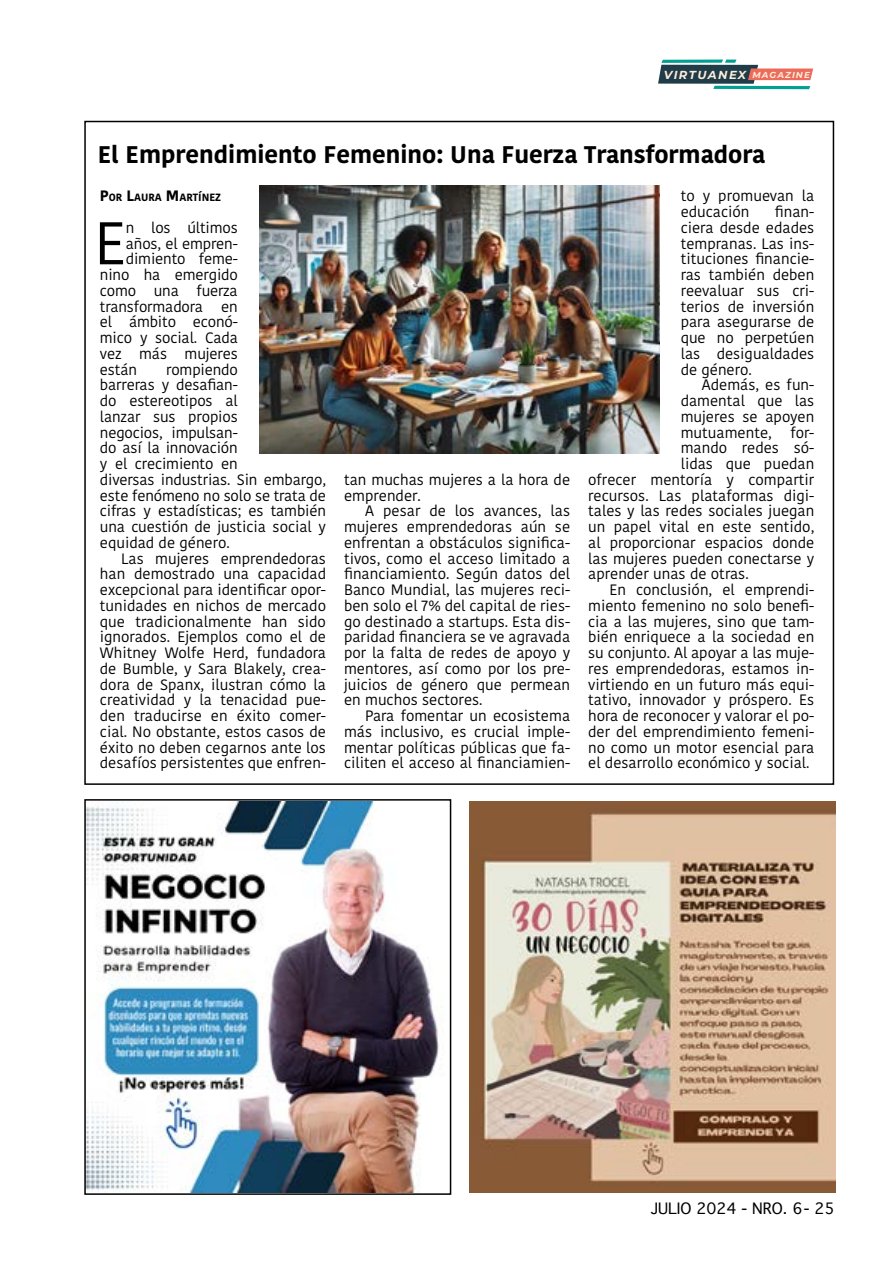
<style>
.page{position:relative;width:893px;height:1263px;background:#fff}
.page>*{position:absolute;margin:0;border:0;box-sizing:border-box;transform-origin:0 0}
.t1{font:60px "Kohinoor Devanagari";color:#000}
.t2{font:700 24px "Kohinoor Devanagari";color:#000}
.t3{font:15px/15.8px "Kohinoor Devanagari";color:#000;text-align:justify}
.t4{font:15px "Geneva";color:#000}
.t5{font:italic 700 11.55px "Montserrat";letter-spacing:.12em;color:#fdeddc}
.t6{font:700 10.5px "Kohinoor Devanagari";color:#000}
.s1{font-size:8.7px}
.s2{font-size:15px}
</style>
<div class="page">
<svg style="left:658px;top:60px;width:155px;height:29px"></svg>
<img style="left:87px;top:802px;width:352px;height:390px">
<div style="left:84px;top:799px;width:367px;height:396px;border:2px solid #000"></div>
<img style="left:470px;top:801px;width:365px;height:392px">
<img style="left:259px;top:186px;width:400px;height:267px">
<p class="t5" style="left:664px;top:66px;width:148px">VIRTUANEX <span class="s1">MAGAZINE</span></p>
<h2 class="t2" style="left:98px;top:134px;width:669px">El Emprendimiento Femenino: Una Fuerza Transformadora</h2>
<p class="t6" style="left:100px;top:188px;width:123px"><span class="s2">P</span>OR <span class="s2">L</span>AURA <span class="s2">M</span>ARTÍNEZ</p>
<h1 class="t1" style="left:94px;top:208px;width:33px">E</h1>
<p class="t3" style="left:126px;top:220px;width:113px">n los últimos</p>
<p class="t3" style="left:681px;top:188px;width:135px">to y promuevan la educación</p>
<p class="t3" style="left:681px;top:204px;width:135px;text-indent:94px">finan&shy;ciera desde edades tempranas. Las ins&shy;tituciones financie&shy;ras también deben reevaluar sus cri&shy;terios de inversión para asegurarse de que no perpetúen las desigualdades de género.</p>
<p class="t3" style="left:702px;top:377px;width:114px">Además, es fun-</p>
<p class="t3" style="left:681px;top:393px;width:135px">damental que las</p>
<p class="t3" style="left:681px;top:409px;width:135px">mujeres se apoyen</p>
<p class="t3" style="left:681px;top:424px;width:135px">mutuamente, for-</p>
<p class="t3" style="left:681px;top:440px;width:135px">mando redes só-</p>
<p class="t3" style="left:681px;top:456px;width:135px">lidas que puedan</p>
<p class="t3" style="left:588px;top:472px;width:228px">ofrecer mentoría y compartir</p>
<p class="t3" style="left:588px;top:487px;width:228px">recursos. Las plataformas digi-</p>
<p class="t3" style="left:588px;top:503px;width:228px">tales y las redes sociales juegan</p>
<p class="t3" style="left:588px;top:519px;width:228px">un papel vital en este sentido,</p>
<p class="t3" style="left:588px;top:535px;width:228px">al proporcionar espacios donde</p>
<p class="t3" style="left:588px;top:550px;width:228px">las mujeres pueden conectarse y</p>
<p class="t3" style="left:588px;top:566px;width:162px">aprender unas de otras.</p>
<p class="t3" style="left:609px;top:582px;width:206px">En conclusión, el emprendi-</p>
<p class="t3" style="left:588px;top:598px;width:228px">miento femenino no solo benefi-</p>
<p class="t3" style="left:588px;top:613px;width:228px">cia a las mujeres, sino que tam-</p>
<p class="t3" style="left:588px;top:629px;width:228px">bién enriquece a la sociedad en</p>
<p class="t3" style="left:588px;top:645px;width:228px">su conjunto. Al apoyar a las muje-</p>
<p class="t3" style="left:588px;top:661px;width:228px">res emprendedoras, estamos in-</p>
<p class="t3" style="left:588px;top:676px;width:228px">virtiendo en un futuro más equi-</p>
<p class="t3" style="left:588px;top:692px;width:228px">tativo, innovador y próspero. Es</p>
<p class="t3" style="left:588px;top:708px;width:228px">hora de reconocer y valorar el po-</p>
<p class="t3" style="left:588px;top:724px;width:228px">der del emprendimiento femeni-</p>
<p class="t3" style="left:588px;top:739px;width:228px">no como un motor esencial para</p>
<p class="t3" style="left:588px;top:755px;width:223px">el desarrollo económico y social.</p>
<p class="t3" style="left:126px;top:235px;width:113px">años, el empren-</p>
<p class="t3" style="left:126px;top:251px;width:113px">dimiento feme-</p>
<p class="t3" style="left:100px;top:267px;width:139px">nino ha emergido</p>
<p class="t3" style="left:100px;top:283px;width:139px">como una fuerza</p>
<p class="t3" style="left:100px;top:298px;width:139px">transformadora en</p>
<p class="t3" style="left:100px;top:314px;width:139px">el ámbito econó-</p>
<p class="t3" style="left:100px;top:330px;width:139px">mico y social. Cada</p>
<p class="t3" style="left:100px;top:346px;width:139px">vez más mujeres</p>
<p class="t3" style="left:100px;top:361px;width:39px">están</p>
<p class="t3" style="left:100px;top:361px;width:228px;text-align:left;text-indent:66px">rompiendo<br>barreras y desafian-<br>do estereotipos al<br>lanzar sus propios<br>negocios, impulsan-<br>do así la innovación<br>y el crecimiento en<br>diversas industrias. Sin embargo, este fenómeno no solo se trata de cifras y estadísticas; es también una cuestión de justicia social y equidad de género.</p>
<p class="t3" style="left:100px;top:550px;width:228px;text-indent:21px">Las mujeres emprendedoras han demostrado una capacidad excepcional para identificar opor&shy;tunidades en nichos de mercado que tradicionalmente han sido ignorados. Ejemplos como el de Whitney Wolfe Herd, fundadora de Bumble, y Sara Blakely, crea&shy;dora de Spanx, ilustran cómo la creatividad y la tenacidad pue&shy;den traducirse en éxito comer&shy;cial. No obstante, estos casos de éxito no deben cegarnos ante los desafíos persistentes que enfren-</p>
<p class="t3" style="left:344px;top:472px;width:228px">tan muchas mujeres a la hora de emprender.</p>
<p class="t3" style="left:344px;top:503px;width:228px;text-indent:21px">A pesar de los avances, las mujeres emprendedoras aún se enfrentan a obstáculos significa&shy;tivos, como el acceso limitado a financiamiento. Según datos del Banco Mundial, las mujeres reci&shy;ben solo el 7% del capital de ries&shy;go destinado a startups. Esta dis&shy;paridad financiera se ve agravada por la falta de redes de apoyo y mentores, así como por los pre&shy;juicios de género que permean en muchos sectores.</p>
<p class="t3" style="left:344px;top:708px;width:228px;text-indent:21px">Para fomentar un ecosistema más inclusivo, es crucial imple&shy;mentar políticas públicas que fa&shy;ciliten el acceso al financiamien-</p>
<p class="t4" style="left:651px;top:1200px;width:185px">JULIO 2024 - NRO. 6- 25</p>
</div>
